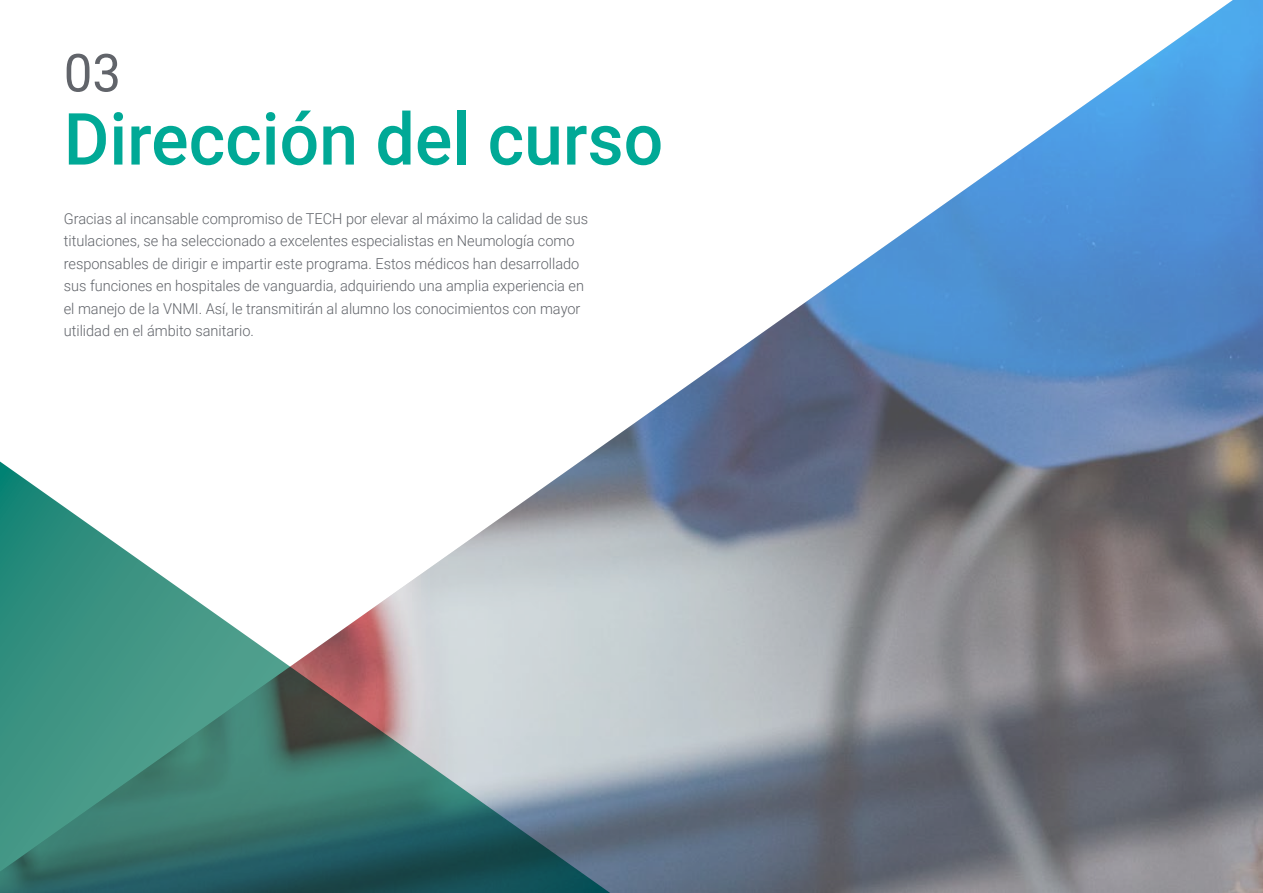
<style>
.page{position:relative;width:1263px;height:893px;background:#fff}
.page>*{position:absolute;margin:0;border:0;box-sizing:border-box;transform-origin:0 0}
.t1{font:500 72px "Roboto";color:#00a996}
.t2{font:52.5px "Roboto";color:#61646a}
.t3{font:300 15px/22.5px "Roboto";color:#61646a}
</style>
<div class="page">
<img style="left:602px;top:0;width:661px;height:893px">
<svg style="left:0;top:446px;width:640px;height:447px"></svg>
<h2 class="t2" style="left:64px;top:36px;width:59px">03</h2>
<h1 class="t1" style="left:64px;top:89px;width:601px">Dirección del curso</h1>
<p class="t3" style="left:64px;top:207px;width:526px">Gracias al incansable compromiso de TECH por elevar al máximo la calidad de sus titulaciones, se ha seleccionado a excelentes especialistas en Neumología como responsables de dirigir e impartir este programa. Estos médicos han desarrollado sus funciones en hospitales de vanguardia, adquiriendo una amplia experiencia en el manejo de la VNMI. Así, le transmitirán al alumno los conocimientos con mayor utilidad en el ámbito sanitario.</p>
</div>
